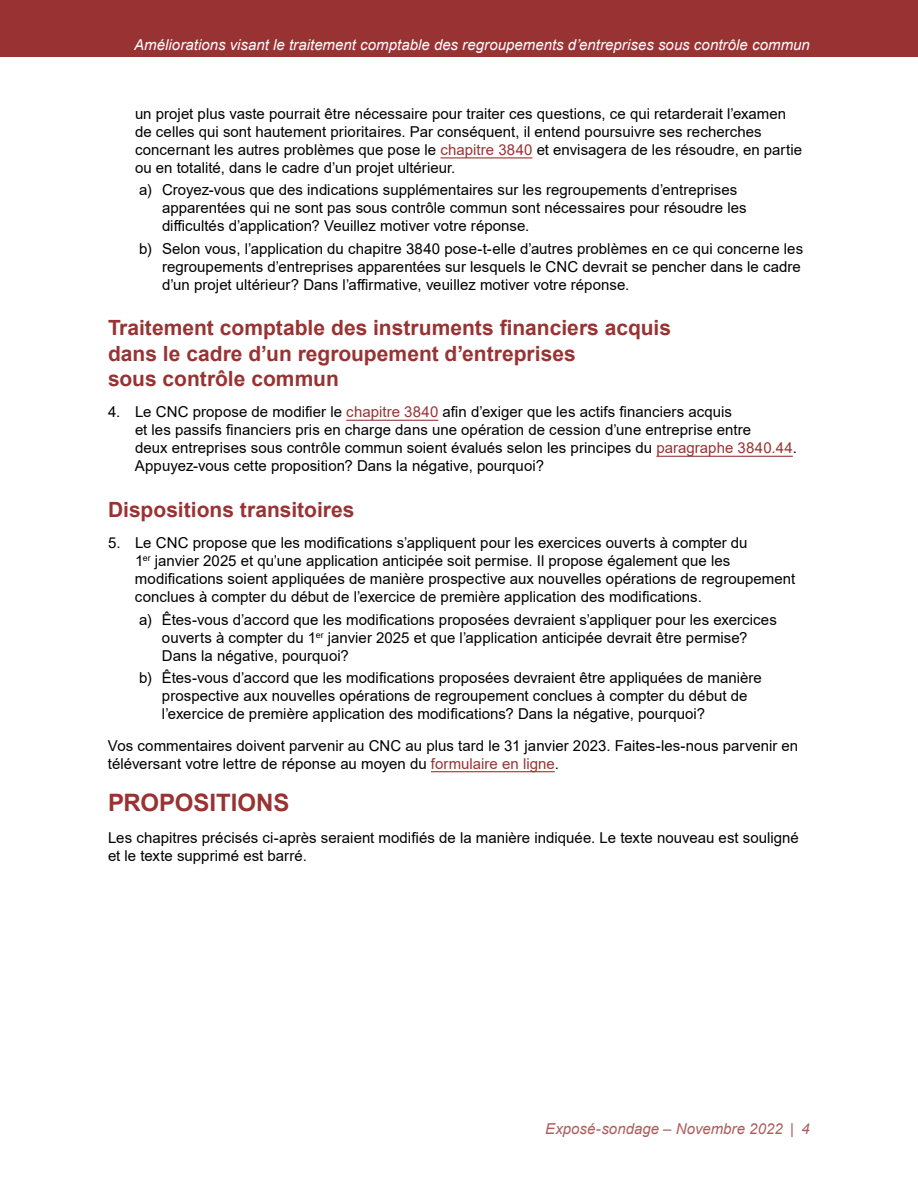
<style>
.page{position:relative;width:918px;height:1188px;background:#fff}
.page>*{position:absolute;margin:0;border:0;box-sizing:border-box;transform-origin:0 0}
.t1{font:700 24px "Arial";letter-spacing:-.005em;color:#933}
.t2{font:700 21px/25.2px "Arial";color:#933}
.t3{font:15px/18px "Arial";letter-spacing:.005em;color:#000}
.t4{font:italic 15px "Arial";color:#fff}
.t5{font:italic 15px "Arial";color:#ad5c5c}
.s1{color:#933}
</style>
<div class="page">
<div style="left:0;top:0;width:918px;height:57px;background:#933"></div>
<hr style="left:440px;top:157px;width:93px;height:1px;background:#933">
<hr style="left:346px;top:420px;width:92px;height:1px;background:#933">
<hr style="left:656px;top:456px;width:137px;height:1px;background:#933">
<hr style="left:431px;top:771px;width:124px;height:1px;background:#933">
<p class="t4" style="left:134px;top:35px;width:677px">Améliorations visant le traitement comptable des regroupements d’entreprises sous contrôle commun</p>
<p class="t3" style="left:135px;top:105px;width:669px">un projet plus vaste pourrait être nécessaire pour traiter ces questions, ce qui retarderait l’examen de celles qui sont hautement prioritaires. Par conséquent, il entend poursuivre ses recherches concernant les autres problèmes que pose le <span class="s1">chapitre 3840</span> et envisagera de les résoudre, en partie ou en totalité, dans le cadre d’un projet ultérieur.</p>
<p class="t3" style="left:162px;top:181px;width:586px;text-indent:-23px">a) Croyez-vous que des indications supplémentaires sur les regroupements d’entreprises apparentées qui ne sont pas sous contrôle commun sont nécessaires pour résoudre les difficultés d’application? Veuillez motiver votre réponse.</p>
<p class="t3" style="left:162px;top:240px;width:643px;text-indent:-23px">b) Selon vous, l’application du chapitre 3840 pose-t-elle d’autres problèmes en ce qui concerne les regroupements d’entreprises apparentées sur lesquels le CNC devrait se pencher dans le cadre d’un projet ultérieur? Dans l’affirmative, veuillez motiver votre réponse.</p>
<h2 class="t2" style="left:108px;top:316px;width:565px">Traitement comptable des instruments financiers acquis dans le cadre d’un regroupement d’entreprises<br>sous contrôle commun</h2>
<p class="t3" style="left:135px;top:403px;width:664px;text-indent:-27px">4. Le CNC propose de modifier le <span class="s1">chapitre 3840</span> afin d’exiger que les actifs financiers acquis<br>et les passifs financiers pris en charge dans une opération de cession d’une entreprise entre<br>deux entreprises sous contrôle commun soient évalués selon les principes du <span class="s1">paragraphe 3840.44</span>.<br>Appuyez-vous cette proposition? Dans la négative, pourquoi?</p>
<h2 class="t2" style="left:108px;top:497px;width:248px">Dispositions transitoires</h2>
<p class="t3" style="left:135px;top:534px;width:662px;text-indent:-27px">5. Le CNC propose que les modifications s’appliquent pour les exercices ouverts à compter du<br>1<sup>er</sup> janvier 2025 et qu’une application anticipée soit permise. Il propose également que les modifications soient appliquées de manière prospective aux nouvelles opérations de regroupement conclues à compter du début de l’exercice de première application des modifications.</p>
<p class="t3" style="left:162px;top:610px;width:616px;text-indent:-23px">a) Êtes-vous d’accord que les modifications proposées devraient s’appliquer pour les exercices ouverts à compter du 1<sup>er</sup> janvier 2025 et que l’application anticipée devrait être permise?<br>Dans la négative, pourquoi?</p>
<p class="t3" style="left:162px;top:669px;width:601px;text-indent:-23px">b) Êtes-vous d’accord que les modifications proposées devraient être appliquées de manière prospective aux nouvelles opérations de regroupement conclues à compter du début de l’exercice de première application des modifications? Dans la négative, pourquoi?</p>
<p class="t3" style="left:108px;top:736px;width:692px">Vos commentaires doivent parvenir au CNC au plus tard le 31 janvier 2023. Faites-les-nous parvenir en téléversant votre lettre de réponse au moyen du <span class="s1">formulaire en ligne</span>.</p>
<h2 class="t1" style="left:108px;top:786px;width:183px">PROPOSITIONS</h2>
<p class="t3" style="left:108px;top:828px;width:692px">Les chapitres précisés ci-après seraient modifiés de la manière indiquée. Le texte nouveau est souligné et le texte supprimé est barré.</p>
<p class="t5" style="left:545px;top:1119px;width:266px">Exposé-sondage – Novembre 2022 | 4</p>
</div>
